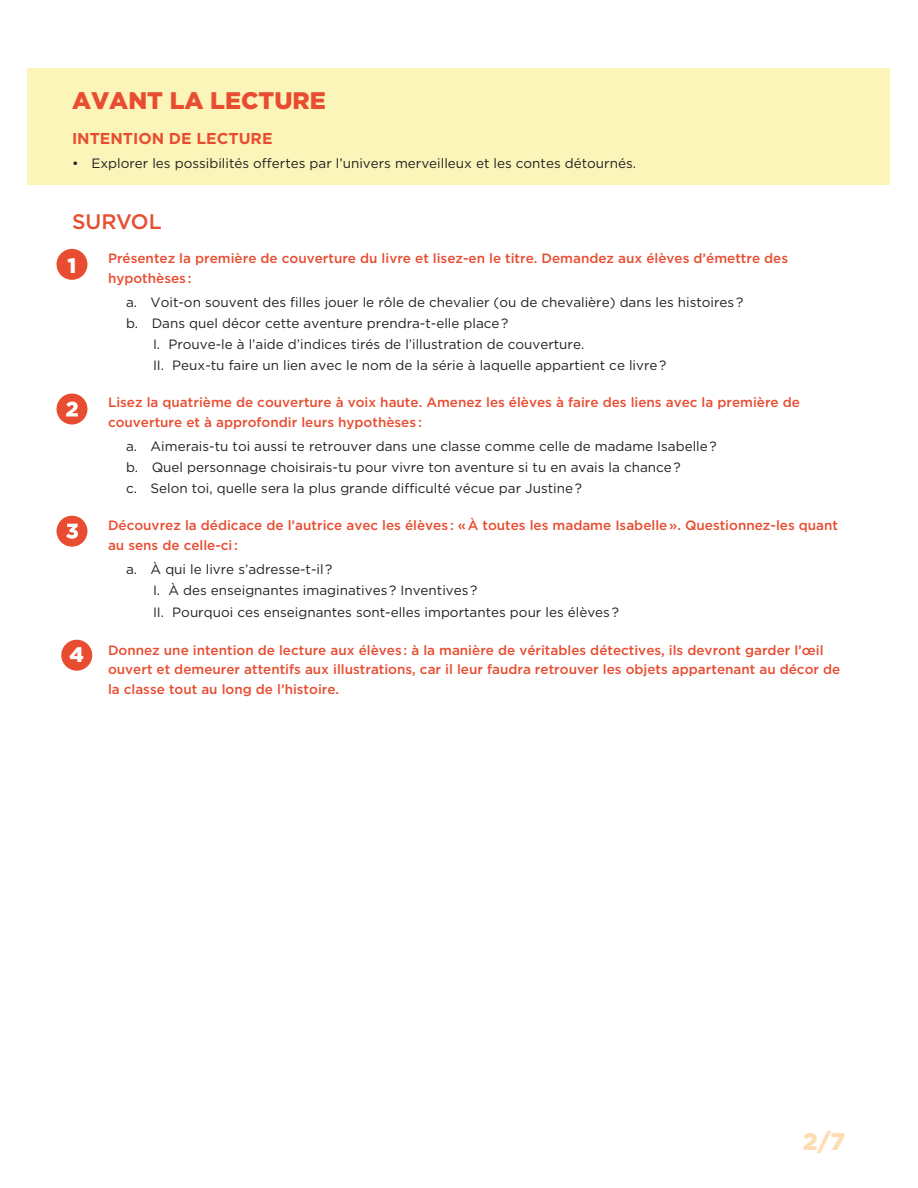
<style>
.page{position:relative;width:918px;height:1188px;background:#fff}
.page>*{position:absolute;margin:0;border:0;box-sizing:border-box;transform-origin:0 0}
.AvantLaLecture__VERT{font:900 24px "Gotham";color:#e84d31}
.t1{font:900 24px "Gotham";color:#fddcb1}
.t2{font:500 21px "Gotham";color:#e84d31}
.Gros_Titre__Goth_Bla{font:900 21px "Gotham";color:#fff}
.AvantLaLecture__VERT-2{font:900 21px "Gotham";color:#fff}
.ALL_CAPS__MED{font:700 15.75px "Gotham";color:#e84d31}
.Questions_Foncé__Got{font:500 13.5px/19.5px "Gotham";color:#e84d31}
.TexteCourant___Goth{font:13.5px "Gotham";color:#231f20}
.Questions2__Rouge4{font:13.5px "Gotham";color:#231f20}
</style>
<div class="page">
<div style="left:28px;top:68px;width:862px;height:116px;background:#fcf5b9"></div>
<div style="left:57px;top:394px;width:30px;height:31px;background:#e84d31;border-radius:50%"></div>
<svg style="left:66px;top:402px;width:12px;height:14px"></svg>
<div style="left:57px;top:516px;width:30px;height:31px;background:#e84d31;border-radius:50%"></div>
<svg style="left:66px;top:524px;width:12px;height:15px"></svg>
<div style="left:57px;top:249px;width:30px;height:31px;background:#e84d31;border-radius:50%"></div>
<div style="left:61px;top:640px;width:31px;height:31px;background:#e84d31;border-radius:50%"></div>
<p class="AvantLaLecture__VERT" style="left:72px;top:84px;width:255px">AVANT LA LECTURE</p>
<p class="ALL_CAPS__MED" style="left:72px;top:128px;width:202px">INTENTION DE LECTURE</p>
<p class="TexteCourant___Goth" style="left:72px;top:155px;width:566px">• Explorer les possibilités offertes par l’univers merveilleux et les contes détournés.</p>
<p class="t2" style="left:72px;top:208px;width:91px">SURVOL</p>
<p class="Questions_Foncé__Got" style="left:108px;top:249px;width:682px;text-indent:-36px">1. Présentez la première de couverture du livre et lisez-en le titre. Demandez aux élèves d’émettre des hypothèses :</p>
<p class="TexteCourant___Goth" style="left:126px;top:295px;width:619px">a. Voit-on souvent des filles jouer le rôle de chevalier (ou de chevalière) dans les histoires?</p>
<p class="TexteCourant___Goth" style="left:126px;top:316px;width:384px">b. Dans quel décor cette aventure prendra-t-elle place?</p>
<p class="Questions2__Rouge4" style="left:153px;top:337px;width:433px">I. Prouve-le à l’aide d’indices tirés de l’illustration de couverture.</p>
<p class="Questions2__Rouge4" style="left:153px;top:358px;width:515px">II. Peux-tu faire un lien avec le nom de la série à laquelle appartient ce livre?</p>
<p class="Questions_Foncé__Got" style="left:108px;top:393px;width:694px;text-indent:-36px">2. Lisez la quatrième de couverture à voix haute. Amenez les élèves à faire des liens avec la première de couverture et à approfondir leurs hypothèses :</p>
<p class="TexteCourant___Goth" style="left:126px;top:439px;width:592px">a. Aimerais-tu toi aussi te retrouver dans une classe comme celle de madame Isabelle?</p>
<p class="TexteCourant___Goth" style="left:126px;top:460px;width:556px">b. Quel personnage choisirais-tu pour vivre ton aventure si tu en avais la chance?</p>
<p class="TexteCourant___Goth" style="left:126px;top:481px;width:458px">c. Selon toi, quelle sera la plus grande difficulté vécue par Justine?</p>
<p class="Questions_Foncé__Got" style="left:108px;top:516px;width:732px;text-indent:-36px">3. Découvrez la dédicace de l’autrice avec les élèves : « À toutes les madame Isabelle ». Questionnez-les quant au sens de celle-ci :</p>
<p class="TexteCourant___Goth" style="left:126px;top:562px;width:208px">a. À qui le livre s’adresse-t-il?</p>
<p class="Questions2__Rouge4" style="left:153px;top:583px;width:326px">I. À des enseignantes imaginatives? Inventives?</p>
<p class="Questions2__Rouge4" style="left:153px;top:605px;width:467px">II. Pourquoi ces enseignantes sont-elles importantes pour les élèves?</p>
<p class="Questions_Foncé__Got" style="left:108px;top:640px;width:734px;text-indent:-36px">4. Donnez une intention de lecture aux élèves : à la manière de véritables détectives, ils devront garder l’œil ouvert et demeurer attentifs aux illustrations, car il leur faudra retrouver les objets appartenant au décor de la classe tout au long de l’histoire.</p>
<p class="Gros_Titre__Goth_Bla" style="left:68px;top:251px;width:10px">1</p>
<p class="AvantLaLecture__VERT-2" style="left:69px;top:640px;width:16px">4</p>
<h1 class="t1" style="left:803px;top:1125px;width:44px">2/7</h1>
</div>
